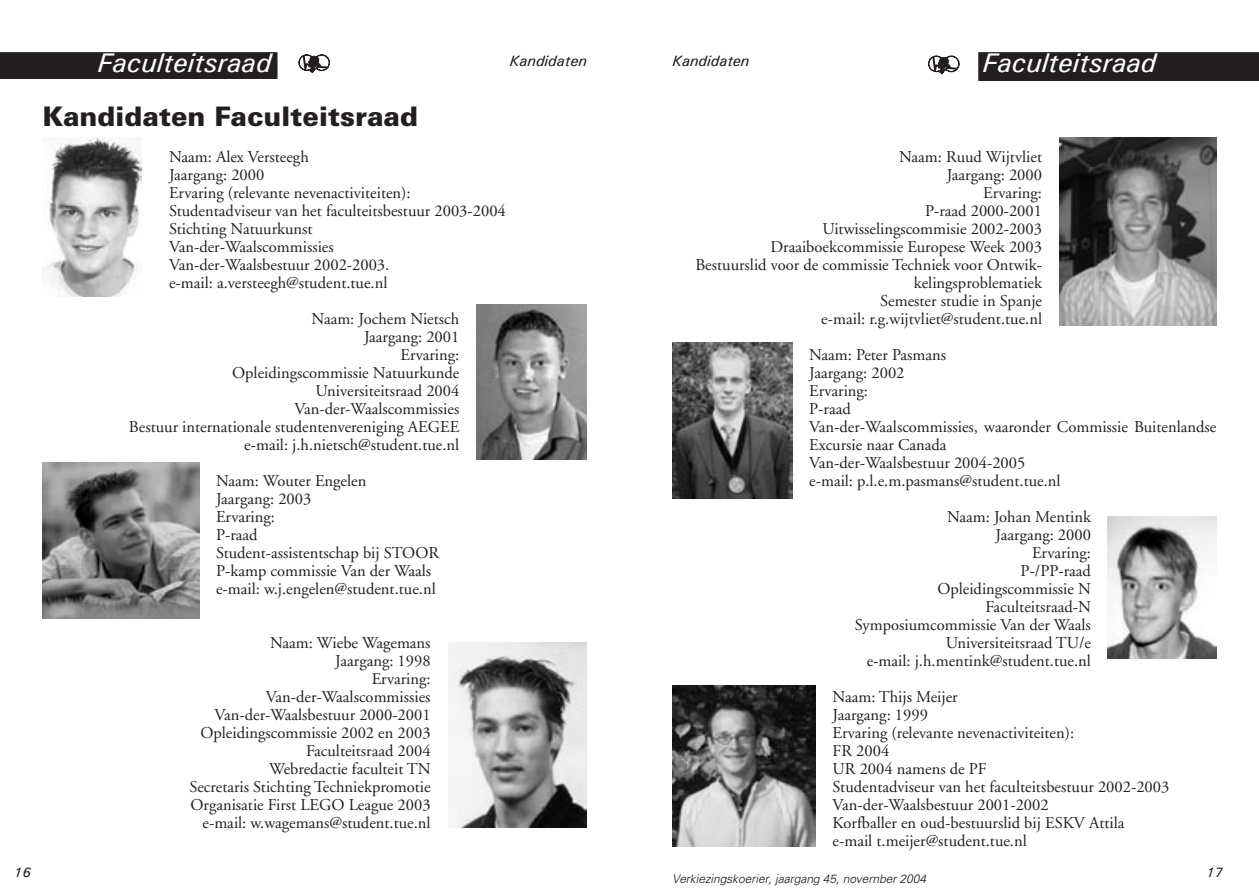
<style>
.page{position:relative;width:1259px;height:893px;background:#fff}
.page>*{position:absolute;margin:0;border:0;box-sizing:border-box;transform-origin:0 0}
.t1{font:italic 500 27px "Univers";color:#fff}
.t2{font:900 27px "Univers";color:#231f20}
.t3{font:16.5px/18px "Adobe Garamond";color:#231f20}
.t4{font:italic 500 15px "Univers";color:#231f20}
.t5{font:italic 500 13.5px "Univers";color:#231f20}
.t6{font:italic 300 12px "Univers";color:#231f20}
</style>
<div class="page">
<div style="left:0;top:52px;width:277px;height:27px;background:#231f20"></div>
<div style="left:978px;top:52px;width:281px;height:29px;background:#231f20"></div>
<svg style="left:299px;top:55px;width:30px;height:18px"></svg>
<svg style="left:928px;top:56px;width:31px;height:18px"></svg>
<img style="left:43px;top:137px;width:98px;height:160px">
<img style="left:476px;top:304px;width:111px;height:155px">
<img style="left:43px;top:462px;width:156px;height:157px">
<img style="left:448px;top:643px;width:139px;height:184px">
<img style="left:672px;top:343px;width:120px;height:155px">
<img style="left:1107px;top:517px;width:109px;height:141px">
<img style="left:672px;top:685px;width:143px;height:161px">
<img style="left:1059px;top:137px;width:157px;height:188px">
<h1 class="t1" style="left:98px;top:45px;width:175px">Faculteitsraad</h1>
<p class="t4" style="left:509px;top:51px;width:79px">Kandidaten</p>
<p class="t4" style="left:672px;top:51px;width:79px">Kandidaten</p>
<h1 class="t1" style="left:982px;top:45px;width:175px">Faculteitsraad</h1>
<h1 class="t2" style="left:43px;top:99px;width:377px">Kandidaten Faculteitsraad</h1>
<p class="t3" style="left:169px;top:148px;width:338px">Naam: Alex Versteegh<br>Jaargang: 2000<br>Ervaring (relevante nevenactiviteiten):<br>Studentadviseur van het faculteitsbestuur 2003-2004<br>Stichting Natuurkunst<br>Van-der-Waalscommissies<br>Van-der-Waalsbestuur 2002-2003.<br>e-mail: a.versteegh@student.tue.nl</p>
<p class="t3" style="left:129px;top:310px;width:332px;text-align:right">Naam: Jochem Nietsch<br>Jaargang: 2001<br>Ervaring:<br>Opleidingscommissie Natuurkunde<br>Universiteitsraad 2004<br>Van-der-Waalscommissies<br>Bestuur internationale studentenvereniging AEGEE e-mail: j.h.nietsch@student.tue.nl</p>
<p class="t3" style="left:216px;top:472px;width:225px">Naam: Wouter Engelen<br>Jaargang: 2003<br>Ervaring:<br>P-raad<br>Student-assistentschap bij STOOR<br>P-kamp commissie Van der Waals e-mail: w.j.engelen@student.tue.nl</p>
<p class="t3" style="left:189px;top:634px;width:243px;text-align:right">Naam: Wiebe Wagemans<br>Jaargang: 1998<br>Ervaring:<br>Van-der-Waalscommissies<br>Van-der-Waalsbestuur 2000-2001<br>Opleidingscommissie 2002 en 2003<br>Faculteitsraad 2004<br>Webredactie faculteit TN<br>Secretaris Stichting Techniekpromotie<br>Organisatie First LEGO League 2003 e-mail: w.wagemans@student.tue.nl</p>
<p class="t3" style="left:695px;top:148px;width:348px;text-align:right">Naam: Ruud Wijtvliet<br>Jaargang: 2000<br>Ervaring:<br>P-raad 2000-2001<br>Uitwisselingscommisie 2002-2003<br>Draaiboekcommissie Europese Week 2003<br>Bestuurslid voor de commissie Techniek voor Ontwik&shy;kelingsproblematiek<br>Semester studie in Spanje<br>e-mail: r.g.wijtvliet@student.tue.nl</p>
<p class="t3" style="left:809px;top:346px;width:409px">Naam: Peter Pasmans<br>Jaargang: 2002<br>Ervaring:<br>P-raad<br>Van-der-Waalscommissies, waaronder Commissie Buitenlandse<br>Excursie naar Canada<br>Van-der-Waalsbestuur 2004-2005<br>e-mail: p.l.e.m.pasmans@student.tue.nl</p>
<p class="t3" style="left:854px;top:508px;width:238px;text-align:right">Naam: Johan Mentink<br>Jaargang: 2000<br>Ervaring:<br>P-/PP-raad<br>Opleidingscommissie N<br>Faculteitsraad-N<br>Symposiumcommissie Van der Waals<br>Universiteitsraad TU/e<br>e-mail: j.h.mentink@student.tue.nl</p>
<p class="t3" style="left:832px;top:688px;width:338px">Naam: Thijs Meijer<br>Jaargang: 1999<br>Ervaring (relevante nevenactiviteiten):<br>FR 2004<br>UR 2004 namens de PF<br>Studentadviseur van het faculteitsbestuur 2002-2003<br>Van-der-Waalsbestuur 2001-2002<br>Korfballer en oud-bestuurslid bij ESKV Attila<br>e-mail t.meijer@student.tue.nl</p>
<p class="t5" style="left:14px;top:863px;width:18px">16</p>
<p class="t5" style="left:1206px;top:863px;width:18px">17</p>
<p class="t6" style="left:672px;top:871px;width:255px">Verkiezingskoerier, jaargang 45, november 2004</p>
</div>
